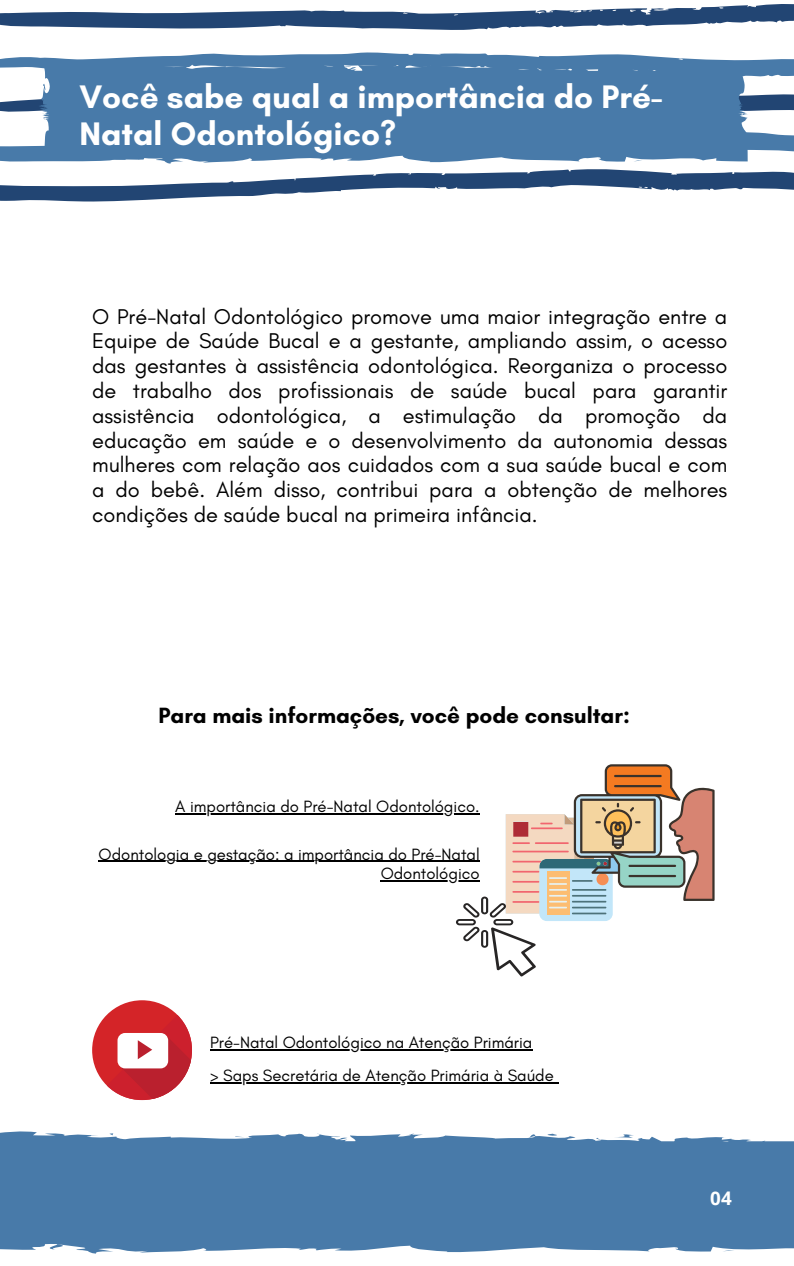
<style>
.page{position:relative;width:794px;height:1266px;background:#fff}
.page>*{position:absolute;margin:0;border:0;box-sizing:border-box;transform-origin:0 0}
.t1{font:700 33.15px/37.7px "Glacial Indifference";color:#fff}
.t2{font:700 22.5px "Glacial Indifference";color:#000}
.t3{font:21.75px/24.8px "Glacial Indifference";color:#000;text-align:justify}
.t4{font:700 18.75px "Open Sans";color:#fff}
.t5{font:16.65px/19.1px "Glacial Indifference";color:#000;text-align:right}
</style>
<div class="page">
<div style="left:92px;top:1000px;width:100px;height:100px;background:#d42428;border-radius:50%"></div>
<svg style="left:107px;top:1015px;width:85px;height:86px"></svg>
<svg style="left:455px;top:764px;width:259px;height:212px"></svg>
<svg style="left:0;top:4px;width:793px;height:26px"></svg>
<svg style="left:0;top:91px;width:793px;height:25px"></svg>
<svg style="left:0;top:52px;width:793px;height:28px"></svg>
<svg style="left:0;top:125px;width:793px;height:77px"></svg>
<svg style="left:38px;top:60px;width:702px;height:104px;background:#5281ad"></svg>
<hr style="left:210px;top:1049px;width:322px;height:1px;background:#000">
<hr style="left:175px;top:813px;width:304px;height:1px;background:#000">
<svg style="left:0;top:1131px;width:793px;height:122px;background:#5684b0"></svg>
<hr style="left:210px;top:1082px;width:343px;height:1px;background:#000">
<hr style="left:98px;top:861px;width:381px;height:1px;background:#000">
<hr style="left:380px;top:880px;width:99px;height:1px;background:#000">
<p class="t1" style="left:79px;top:77px;width:584px">Você sabe qual a importância do Pré-<br>Natal Odontológico?</p>
<p class="t3" style="left:92px;top:304px;width:636px">O Pré-Natal Odontológico promove uma maior integração entre a Equipe de Saúde Bucal e a gestante, ampliando assim, o acesso das gestantes à assistência odontológica. Reorganiza o processo de trabalho dos profissionais de saúde bucal para garantir assistência odontológica, a estimulação da promoção da educação em saúde e o desenvolvimento da autonomia dessas mulheres com relação aos cuidados com a sua saúde bucal e com a do bebê. Além disso, contribui para a obtenção de melhores condições de saúde bucal na primeira infância.</p>
<p class="t2" style="left:158px;top:701px;width:473px">Para mais informações, você pode consultar:</p>
<p class="t5" style="left:175px;top:797px;width:306px">A importância do Pré-Natal Odontológico.</p>
<p class="t5" style="left:98px;top:844px;width:382px">Odontologia e gestação: a importância do Pré-Natal<br>Odontológico</p>
<p class="t5" style="left:210px;top:1033px;width:324px">Pré-Natal Odontológico na Atenção Primária</p>
<p class="t5" style="left:210px;top:1065px;width:345px">&gt; Saps Secretária de Atenção Primária à Saúde</p>
<p class="t4" style="left:710px;top:1185px;width:23px">04</p>
</div>
